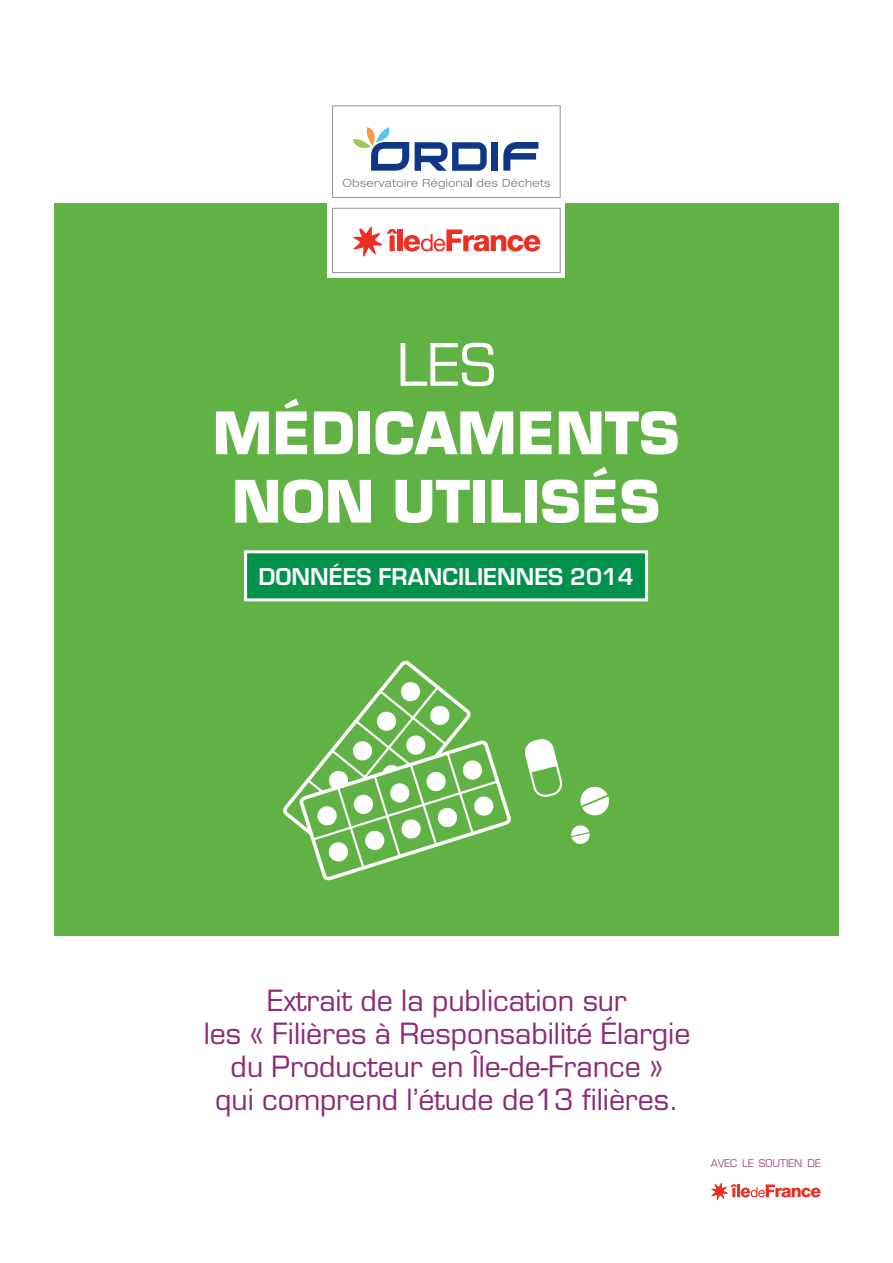
<style>
.page{position:relative;width:893px;height:1263px;background:#fff}
.page>*{position:absolute;margin:0;border:0;box-sizing:border-box;transform-origin:0 0}
.t1{font:700 57px "Eurostile";color:#fff}
.t2{font:57px "Eurostile";color:#fff}
.t3{font:28.5px "Eurostile";color:#8c2a75}
.t4{font:600 22.5px "Eurostile";color:#fff}
.t5{font:10.35px "Eurostile";color:#9d5388}
</style>
<div class="page">
<div style="left:54px;top:203px;width:784px;height:732px;background:#60b245"></div>
<div style="left:328px;top:101px;width:237px;height:176px;background:#fff"></div>
<svg style="left:343px;top:179px;width:207px;height:10px"></svg>
<svg style="left:353px;top:226px;width:44px;height:31px"></svg>
<div style="left:397px;top:229px;width:5px;height:22px;background:#ee2e22"></div>
<svg style="left:404px;top:229px;width:137px;height:23px"></svg>
<div style="left:332px;top:105px;width:228px;height:93px;border:1px solid #939598"></div>
<div style="left:332px;top:208px;width:228px;height:65px;border:1px solid #939598"></div>
<svg style="left:415px;top:142px;width:72px;height:29px"></svg>
<div style="left:491px;top:142px;width:7px;height:29px;background:#103785"></div>
<svg style="left:503px;top:142px;width:35px;height:29px"></svg>
<svg style="left:353px;top:127px;width:56px;height:44px"></svg>
<div style="left:244px;top:550px;width:404px;height:51px;background:#00924c;border:3px solid #fff"></div>
<svg style="left:525px;top:739px;width:37px;height:58px"></svg>
<svg style="left:580px;top:786px;width:29px;height:30px"></svg>
<svg style="left:571px;top:825px;width:19px;height:19px"></svg>
<svg style="left:283px;top:660px;width:228px;height:221px"></svg>
<svg style="left:711px;top:1183px;width:110px;height:17px"></svg>
<p class="t2" style="left:396px;top:331px;width:101px">LES</p>
<p class="t1" style="left:212px;top:398px;width:469px">MÉDICAMENTS</p>
<p class="t1" style="left:232px;top:466px;width:430px">NON UTILISÉS</p>
<p class="t4" style="left:258px;top:562px;width:377px">DONNÉES FRANCILIENNES 2014</p>
<p class="t3" style="left:267px;top:984px;width:361px">Extrait de la publication sur</p>
<p class="t3" style="left:204px;top:1017px;width:488px">les « Filières à Responsabilité Élargie</p>
<p class="t3" style="left:231px;top:1050px;width:434px">du Producteur en Île-de-France »</p>
<p class="t3" style="left:215px;top:1083px;width:465px">qui comprend l’étude de13 filières.</p>
<p class="t5" style="left:711px;top:1157px;width:112px">AVEC LE SOUTIEN DE</p>
</div>
